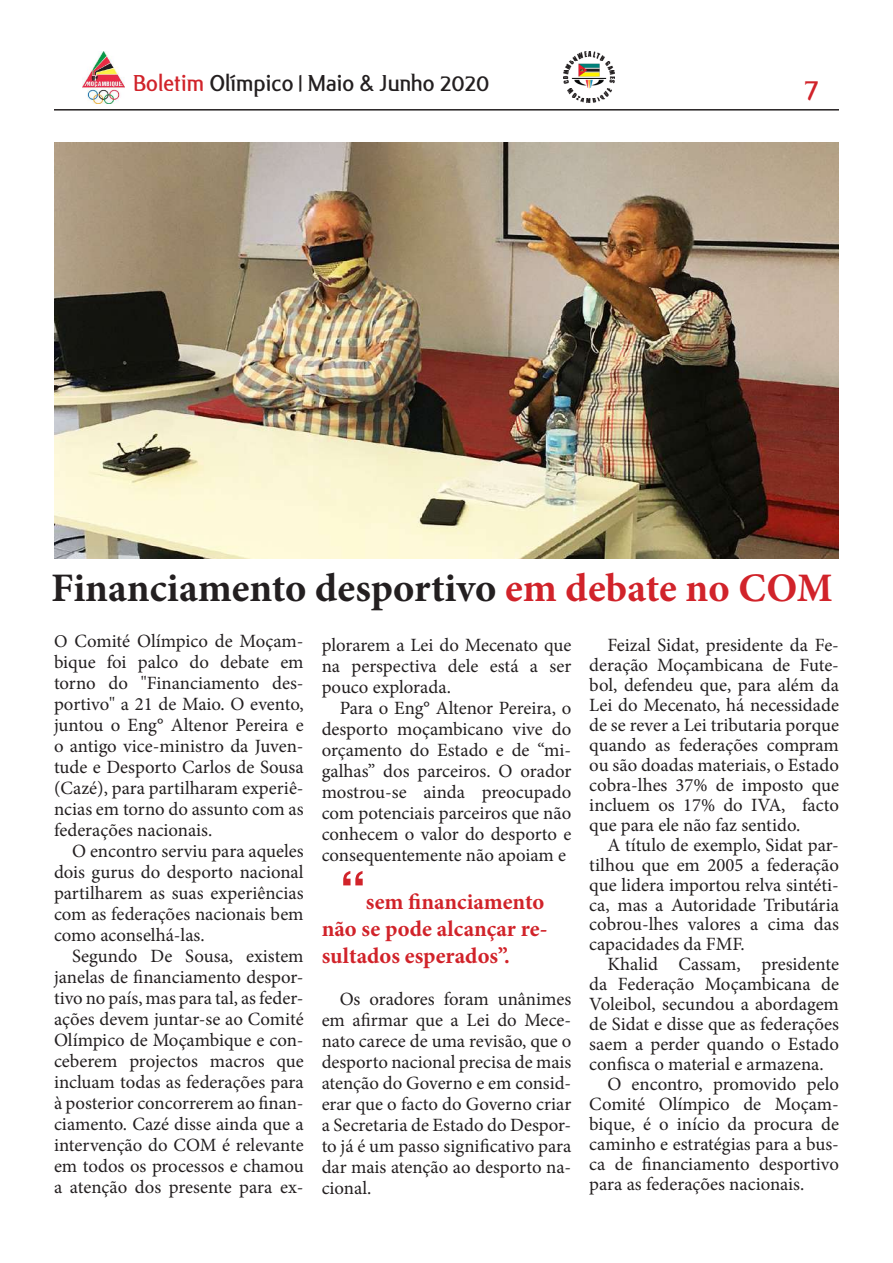
<style>
.page{position:relative;width:893px;height:1263px;background:#fff}
.page>*{position:absolute;margin:0;border:0;box-sizing:border-box;transform-origin:0 0}
.t1{font:700 52.5px "Helvetica";color:#d1232a}
.t2{font:700 40.5px "Minion Pro";color:#231f20}
.t3{font:27px "Alex";color:#d1232a}
.t4{font:700 22.5px/27px "Minion Pro";color:#d1232a}
.t5{font:21px "Alex";color:#231f20}
.t6{font:18.75px/21px "Minion Pro";color:#231f20;text-align:justify}
.s1{color:#d1232a}
.s2{font-size:18px}
</style>
<div class="page">
<hr style="left:54px;top:109px;width:785px;height:2px;background:#231f20">
<img style="left:564px;top:52px;width:50px;height:51px">
<img style="left:83px;top:52px;width:41px;height:51px">
<img style="left:54px;top:142px;width:785px;height:416px">
<p class="t5" style="left:133px;top:66px;width:358px"><span class="s1">Boletim</span> Olímpico <span class="s2">|</span> Maio &amp; Junho 2020</p>
<h3 class="t3" style="left:805px;top:69px;width:15px">7</h3>
<h2 class="t2" style="left:51px;top:559px;width:783px">Financiamento desportivo <span class="s1">em debate no COM</span></h2>
<p class="t6" style="left:54px;top:631px;width:251px"><span class="s2">O</span> Comité Olímpico de Moçam&shy;bique foi palco do debate em torno do "Financiamento des&shy;portivo" a 21 de Maio. O evento, juntou o Eng° Altenor Pereira e o antigo vice-ministro da Juven&shy;tude e Desporto Carlos de Sousa (Cazé), para partilharam experiê&shy;ncias em torno do assunto com as federações nacionais.</p>
<p class="t6" style="left:54px;top:841px;width:251px;text-indent:18px">O encontro serviu para aqueles dois gurus do desporto nacional partilharem as suas experiências com as federações nacionais bem como aconselhá-las.</p>
<p class="t6" style="left:54px;top:946px;width:251px;text-indent:18px">Segundo De Sousa, existem janelas de financiamento despor&shy;tivo no país, mas para tal, as feder&shy;ações devem juntar-se ao Comité Olímpico de Moçambique e con&shy;ceberem projectos macros que incluam todas as federações para à posterior concorrerem ao finan&shy;ciamento. Cazé disse ainda que a intervenção do COM é relevante em todos os processos e chamou a atenção dos presente para ex-</p>
<p class="t6" style="left:322px;top:635px;width:251px">plorarem a Lei do Mecenato que na perspectiva dele está a ser pouco explorada.</p>
<p class="t6" style="left:322px;top:698px;width:251px;text-indent:18px">Para o Eng° Altenor Pereira, o desporto moçambicano vive do orçamento do Estado e de “mi&shy;galhas” dos parceiros. O orador mostrou-se ainda preocupado com potenciais parceiros que não conhecem o valor do desporto e consequentemente não apoiam e</p>
<h1 class="t1" style="left:340px;top:857px;width:28px">“</h1>
<p class="t4" style="left:322px;top:888px;width:227px;text-indent:44px">sem financiamento não se pode alcançar re&shy;sultados esperados”.</p>
<p class="t6" style="left:322px;top:989px;width:251px;text-indent:18px">Os oradores foram unânimes em afirmar que a Lei do Mece&shy;nato carece de uma revisão, que o desporto nacional precisa de mais atenção do Governo e em consid&shy;erar que o facto do Governo criar a Secretaria de Estado do Despor&shy;to já é um passo significativo para dar mais atenção ao desporto na&shy;cional.</p>
<p class="t6" style="left:589px;top:635px;width:251px;line-height:20px;text-indent:18px">Feizal Sidat, presidente da Fe&shy;deração Moçambicana de Fute&shy;bol, defendeu que, para além da Lei do Mecenato, há necessidade de se rever a Lei tributaria porque quando as federações compram ou são doadas materiais, o Estado cobra-lhes 37% de imposto que incluem os 17% do IVA, facto que para ele não faz sentido.</p>
<p class="t6" style="left:589px;top:835px;width:251px;line-height:20px;text-indent:18px">A título de exemplo, Sidat par&shy;tilhou que em 2005 a federação que lidera importou relva sintéti&shy;ca, mas a Autoridade Tributária cobrou-lhes valores a cima das capacidades da FMF.</p>
<p class="t6" style="left:607px;top:954px;width:233px">Khalid Cassam, presidente</p>
<p class="t6" style="left:589px;top:974px;width:251px">da Federação Moçambicana de</p>
<p class="t6" style="left:589px;top:994px;width:251px">Voleibol, secundou a abordagem</p>
<p class="t6" style="left:589px;top:1014px;width:251px">de Sidat e disse que as federações</p>
<p class="t6" style="left:589px;top:1034px;width:251px">saem a perder quando o Estado</p>
<p class="t6" style="left:589px;top:1054px;width:236px">confisca o material e armazena.</p>
<p class="t6" style="left:607px;top:1074px;width:233px">O encontro, promovido pelo</p>
<p class="t6" style="left:589px;top:1094px;width:251px">Comité Olímpico de Moçam-</p>
<p class="t6" style="left:589px;top:1113px;width:251px">bique, é o início da procura de</p>
<p class="t6" style="left:589px;top:1133px;width:251px">caminho e estratégias para a bus-</p>
<p class="t6" style="left:589px;top:1153px;width:251px">ca de financiamento desportivo</p>
<p class="t6" style="left:589px;top:1173px;width:217px">para as federações nacionais.</p>
</div>
